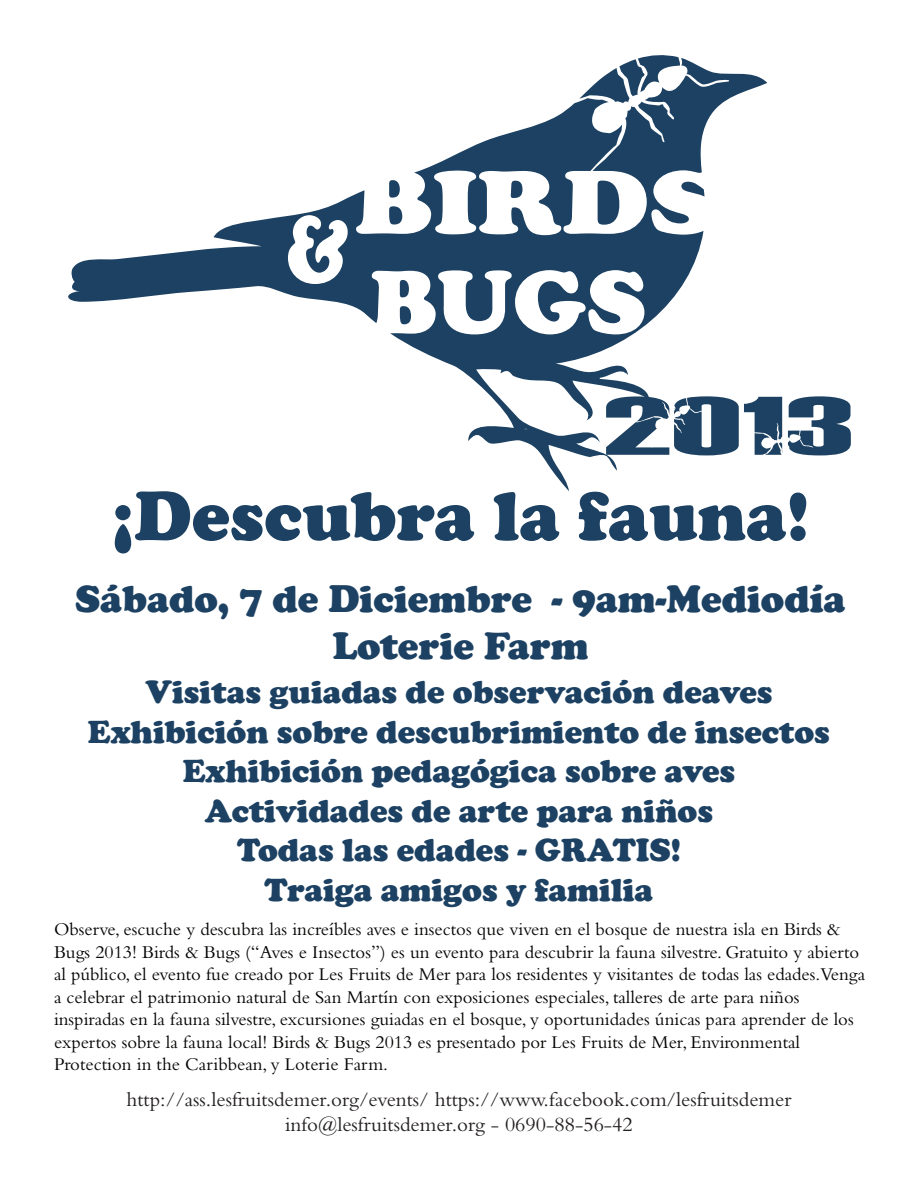
<style>
.page{position:relative;width:918px;height:1188px;background:#fff}
.page>*{position:absolute;margin:0;border:0;box-sizing:border-box;transform-origin:0 0}
.t1{font:900 72px "Cooper";color:#1c4162}
.t2{font:900 39px/46.8px "Cooper";color:#1c4162;text-align:center}
.t3{font:900 33px/39.6px "Cooper";color:#1c4162;text-align:center}
.t4{font:21px/25.2px "Bembo";color:#231f20;text-align:center}
.t5{font:18.75px/22.5px "Bembo";color:#040503}
</style>
<div class="page">
<svg style="left:68px;top:55px;width:699px;height:436px"></svg>
<svg style="left:606px;top:396px;width:245px;height:59px"></svg>
<h1 class="t1" style="left:112px;top:474px;width:699px">¡Descubra la fauna!</h1>
<h2 class="t2" style="left:75px;top:576px;width:772px">Sábado, 7 de Diciembre - 9am-Mediodía<br>Loterie Farm</h2>
<h3 class="t3" style="left:88px;top:672px;width:744px">Visitas guiadas de observación deaves Exhibición sobre descubrimiento de insectos Exhibición pedagógica sobre aves Actividades de arte para niños<br>Todas las edades - GRATIS!<br>Traiga amigos y familia</h3>
<p class="t5" style="left:54px;top:918px;width:813px">Observe, escuche y descubra las increíbles aves e insectos que viven en el bosque de nuestra isla en Birds &amp; Bugs 2013! Birds &amp; Bugs (“Aves e Insectos”) es un evento para descubrir la fauna silvestre. Gratuito y abierto al público, el evento fue creado por Les Fruits de Mer para los residentes y visitantes de todas las edades.Venga a celebrar el patrimonio natural de San Martín con exposiciones especiales, talleres de arte para niños inspiradas en la fauna silvestre, excursiones guiadas en el bosque, y oportunidades únicas para aprender de los expertos sobre la fauna local! Birds &amp; Bugs 2013 es presentado por Les Fruits de Mer, Environmental Protection in the Caribbean, y Loterie Farm.</p>
<p class="t4" style="left:127px;top:1087px;width:666px">http://ass.lesfruitsdemer.org/events/ https://www.facebook.com/lesfruitsdemer info@lesfruitsdemer.org - 0690-88-56-42</p>
</div>
